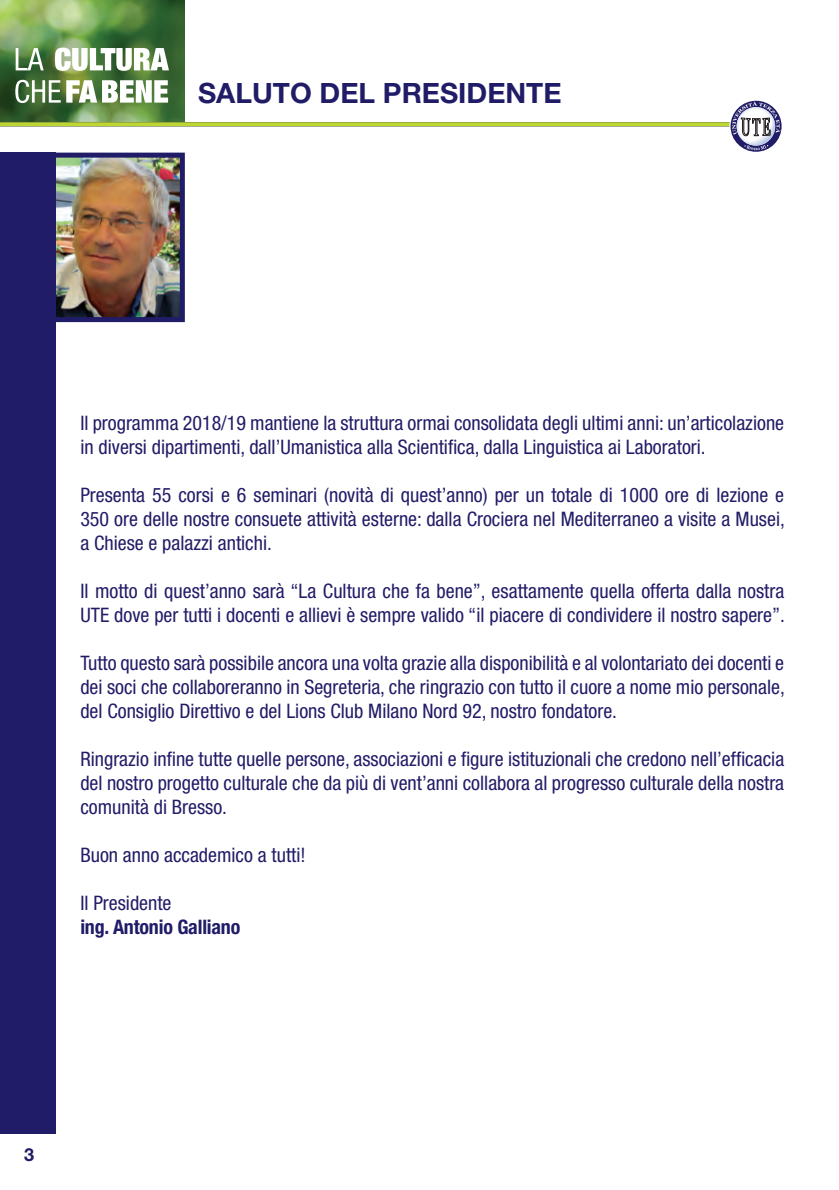
<style>
.page{position:relative;width:839px;height:1190px;background:#fff}
.page>*{position:absolute;margin:0;border:0;box-sizing:border-box;transform-origin:0 0}
.Paragraph_Style1{font:700 28px "Helvetica Neue LT Std";color:#211c67}
.Paragraph_Style1-2{font:condensed 20px/24px "Helvetica Neue LT Std";color:#211c67;text-align:justify}
.Paragraph_Style1-3{font:700 condensed 20px "Helvetica Neue LT Std";letter-spacing:-.01em;color:#211c67}
.t1{font:700 18px "Helvetica Neue LT Std";color:#211c67}
</style>
<div class="page">
<img style="left:0;top:0;width:185px;height:122px">
<svg style="left:0;top:122px;width:729px;height:4px;background:#b4ca33"></svg>
<svg style="left:15px;top:80px;width:153px;height:23px"></svg>
<svg style="left:16px;top:48px;width:153px;height:23px"></svg>
<img style="left:56px;top:159px;width:123px;height:157px">
<div style="left:46px;top:153px;width:139px;height:169px;border:5px solid #211c67"></div>
<div style="left:0;top:153px;width:56px;height:980px;background:#211c67"></div>
<svg style="left:729px;top:100px;width:53px;height:53px"></svg>
<svg style="left:730px;top:101px;width:51px;height:51px"></svg>
<svg style="left:744px;top:145px;width:23px;height:5px"></svg>
<img style="left:736px;top:107px;width:38px;height:39px;border-radius:19px">
<svg style="left:731px;top:102px;width:49px;height:34px"></svg>
<p class="Paragraph_Style1" style="left:198px;top:76px;width:365px">SALUTO DEL PRESIDENTE</p>
<p class="Paragraph_Style1-2" style="left:80px;top:411px;width:704px">Il programma 2018/19 mantiene la struttura ormai consolidata degli ultimi anni: un’articolazione in diversi dipartimenti, dall’Umanistica alla Scientifica, dalla Linguistica ai Laboratori.</p>
<p class="Paragraph_Style1-2" style="left:80px;top:483px;width:705px">Presenta 55 corsi e 6 seminari (novità di quest’anno) per un totale di 1000 ore di lezione e 350 ore delle nostre consuete attività esterne: dalla Crociera nel Mediterraneo a visite a Musei, a Chiese e palazzi antichi.</p>
<p class="Paragraph_Style1-2" style="left:80px;top:579px;width:705px">Il motto di quest’anno sarà “La Cultura che fa bene”, esattamente quella offerta dalla nostra<br>UTE dove per tutti i docenti e allievi è sempre valido “il piacere di condividere il nostro sapere”.</p>
<p class="Paragraph_Style1-2" style="left:80px;top:651px;width:705px">Tutto questo sarà possibile ancora una volta grazie alla disponibilità e al volontariato dei docenti e dei soci che collaboreranno in Segreteria, che ringrazio con tutto il cuore a nome mio personale, del Consiglio Direttivo e del Lions Club Milano Nord 92, nostro fondatore.</p>
<p class="Paragraph_Style1-2" style="left:80px;top:747px;width:705px">Ringrazio infine tutte quelle persone, associazioni e figure istituzionali che credono nell’efficacia del nostro progetto culturale che da più di vent’anni collabora al progresso culturale della nostra comunità di Bresso.</p>
<p class="Paragraph_Style1-2" style="left:80px;top:843px;width:227px">Buon anno accademico a tutti!</p>
<p class="Paragraph_Style1-2" style="left:80px;top:891px;width:93px">Il Presidente</p>
<p class="Paragraph_Style1-3" style="left:80px;top:915px;width:161px">ing. Antonio Galliano</p>
<p class="t1" style="left:24px;top:1143px;width:12px">3</p>
</div>
